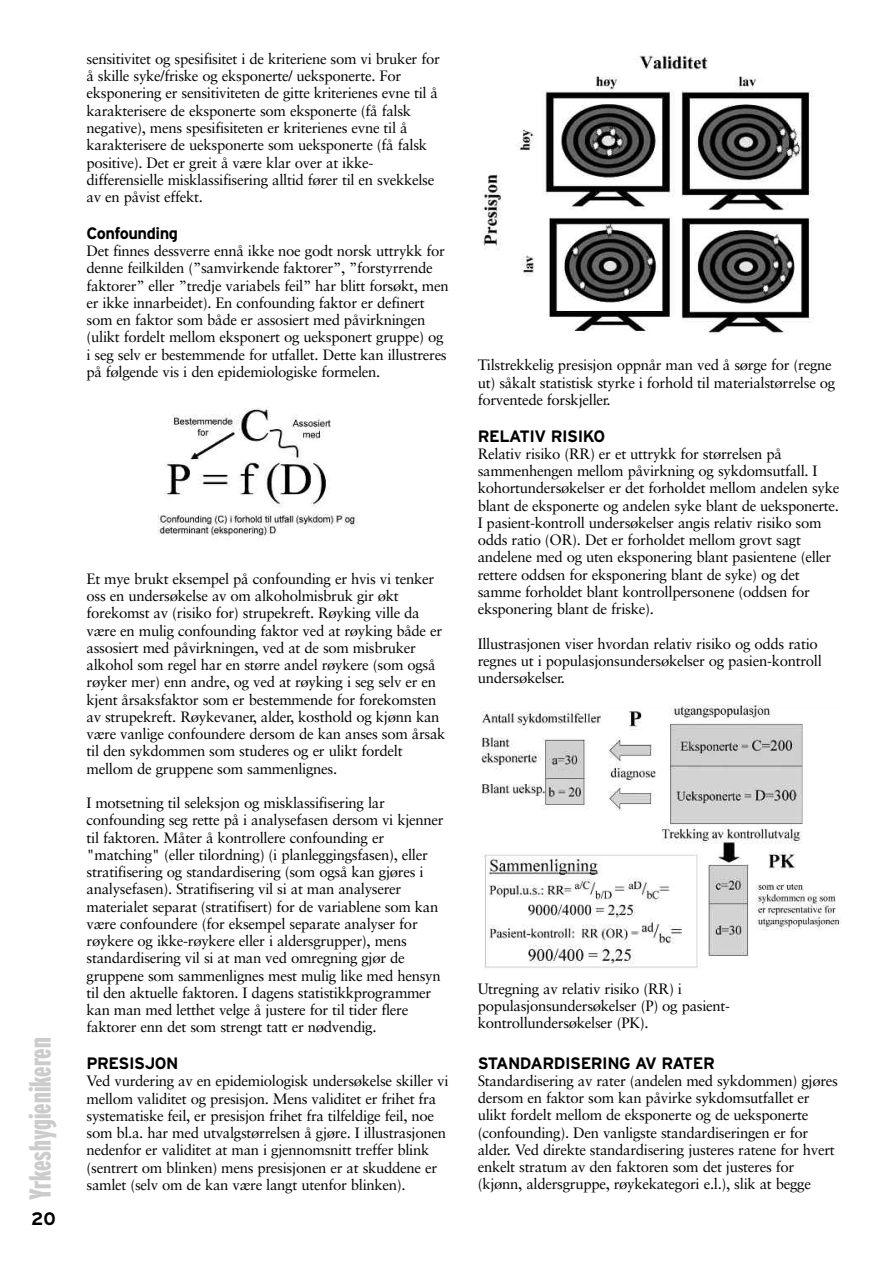
<style>
.page{position:relative;width:893px;height:1263px;background:#fff}
.page>*{position:absolute;margin:0;border:0;box-sizing:border-box;transform-origin:0 0}
.t1{font:900 extra-condensed 30.3px "Interstate";color:#ccc}
.t2{font:700 18px "Interstate";color:#000}
.t3{font:700 16.5px "Interstate";letter-spacing:-.03em;color:#000}
.t4{font:15px/17.2px "Sabon";letter-spacing:-.02em;color:#000}
</style>
<div class="page">
<img style="left:157px;top:407px;width:201px;height:132px">
<img style="left:481px;top:55px;width:334px;height:280px">
<img style="left:481px;top:705px;width:361px;height:263px">
<h1 class="t1" style="left:23px;top:1200px;width:164px;rotate:-90deg">Yrkeshygienikeren</h1>
<p class="t2" style="left:31px;top:1208px;width:26px">20</p>
<p class="t4" style="left:87px;top:51px;width:355px">sensitivitet og spesifisitet i de kriteriene som vi bruker for å skille syke/friske og eksponerte/ ueksponerte. For eksponering er sensitiviteten de gitte kriterienes evne til å karakterisere de eksponerte som eksponerte (få falsk negative), mens spesifisiteten er kriterienes evne til å karakterisere de ueksponerte som ueksponerte (få falsk positive). Det er greit å være klar over at ikke&shy;differensielle misklassifisering alltid fører til en svekkelse av en påvist effekt.</p>
<p class="t3" style="left:87px;top:223px;width:93px">Confounding</p>
<p class="t4" style="left:87px;top:243px;width:364px">Det finnes dessverre ennå ikke noe godt norsk uttrykk for denne feilkilden (”samvirkende faktorer”, ”forstyrrende faktorer” eller ”tredje variabels feil” har blitt forsøkt, men er ikke innarbeidet). En confounding faktor er definert som en faktor som både er assosiert med påvirkningen (ulikt fordelt mellom eksponert og ueksponert gruppe) og i seg selv er bestemmende for utfallet. Dette kan illustreres på følgende vis i den epidemiologiske formelen.</p>
<p class="t4" style="left:87px;top:571px;width:360px">Et mye brukt eksempel på confounding er hvis vi tenker oss en undersøkelse av om alkoholmisbruk gir økt forekomst av (risiko for) strupekreft. Røyking ville da være en mulig confounding faktor ved at røyking både er assosiert med påvirkningen, ved at de som misbruker alkohol som regel har en større andel røykere (som også røyker mer) enn andre, og ved at røyking i seg selv er en kjent årsaksfaktor som er bestemmende for forekomsten av strupekreft. Røykevaner, alder, kosthold og kjønn kan være vanlige confoundere dersom de kan anses som årsak til den sykdommen som studeres og er ulikt fordelt mellom de gruppene som sammenlignes.</p>
<p class="t4" style="left:87px;top:795px;width:359px">I motsetning til seleksjon og misklassifisering lar confounding seg rette på i analysefasen dersom vi kjenner til faktoren. Måter å kontrollere confounding er "matching" (eller tilordning) (i planleggingsfasen), eller stratifisering og standardisering (som også kan gjøres i analysefasen). Stratifisering vil si at man analyserer materialet separat (stratifisert) for de variablene som kan være confoundere (for eksempel separate analyser for røykere og ikke-røykere eller i aldersgrupper), mens standardisering vil si at man ved omregning gjør de gruppene som sammenlignes mest mulig like med hensyn til den aktuelle faktoren. I dagens statistikkprogrammer kan man med letthet velge å justere for til tider flere faktorer enn det som strengt tatt er nødvendig.</p>
<p class="t3" style="left:87px;top:1054px;width:94px">PRESISJON</p>
<p class="t4" style="left:87px;top:1074px;width:363px">Ved vurdering av en epidemiologisk undersøkelse skiller vi mellom validitet og presisjon. Mens validitet er frihet fra systematiske feil, er presisjon frihet fra tilfeldige feil, noe som bl.a. har med utvalgstørrelsen å gjøre. I illustrasjonen nedenfor er validitet at man i gjennomsnitt treffer blink (sentrert om blinken) mens presisjonen er at skuddene er samlet (selv om de kan være langt utenfor blinken).</p>
<p class="t4" style="left:478px;top:358px;width:359px">Tilstrekkelig presisjon oppnår man ved å sørge for (regne ut) såkalt statistisk styrke i forhold til materialstørrelse og forventede forskjeller.</p>
<p class="t3" style="left:478px;top:426px;width:129px">RELATIV RISIKO</p>
<p class="t4" style="left:478px;top:446px;width:363px">Relativ risiko (RR) er et uttrykk for størrelsen på sammenhengen mellom påvirkning og sykdomsutfall. I kohortundersøkelser er det forholdet mellom andelen syke blant de eksponerte og andelen syke blant de ueksponerte.<br>I pasient-kontroll undersøkelser angis relativ risiko som odds ratio (OR). Det er forholdet mellom grovt sagt andelene med og uten eksponering blant pasientene (eller rettere oddsen for eksponering blant de syke) og det samme forholdet blant kontrollpersonene (oddsen for eksponering blant de friske).</p>
<p class="t4" style="left:478px;top:636px;width:346px">Illustrasjonen viser hvordan relativ risiko og odds ratio regnes ut i populasjonsundersøkelser og pasien-kontroll undersøkelser.</p>
<p class="t4" style="left:478px;top:981px;width:254px">Utregning av relativ risiko (RR) i populasjonsundersøkelser (P) og pasient&shy;kontrollundersøkelser (PK).</p>
<p class="t3" style="left:478px;top:1053px;width:239px">STANDARDISERING AV RATER</p>
<p class="t4" style="left:478px;top:1073px;width:362px">Standardisering av rater (andelen med sykdommen) gjøres dersom en faktor som kan påvirke sykdomsutfallet er ulikt fordelt mellom de eksponerte og de ueksponerte (confounding). Den vanligste standardiseringen er for alder. Ved direkte standardisering justeres ratene for hvert enkelt stratum av den faktoren som det justeres for (kjønn, aldersgruppe, røykekategori e.l.), slik at begge</p>
</div>
